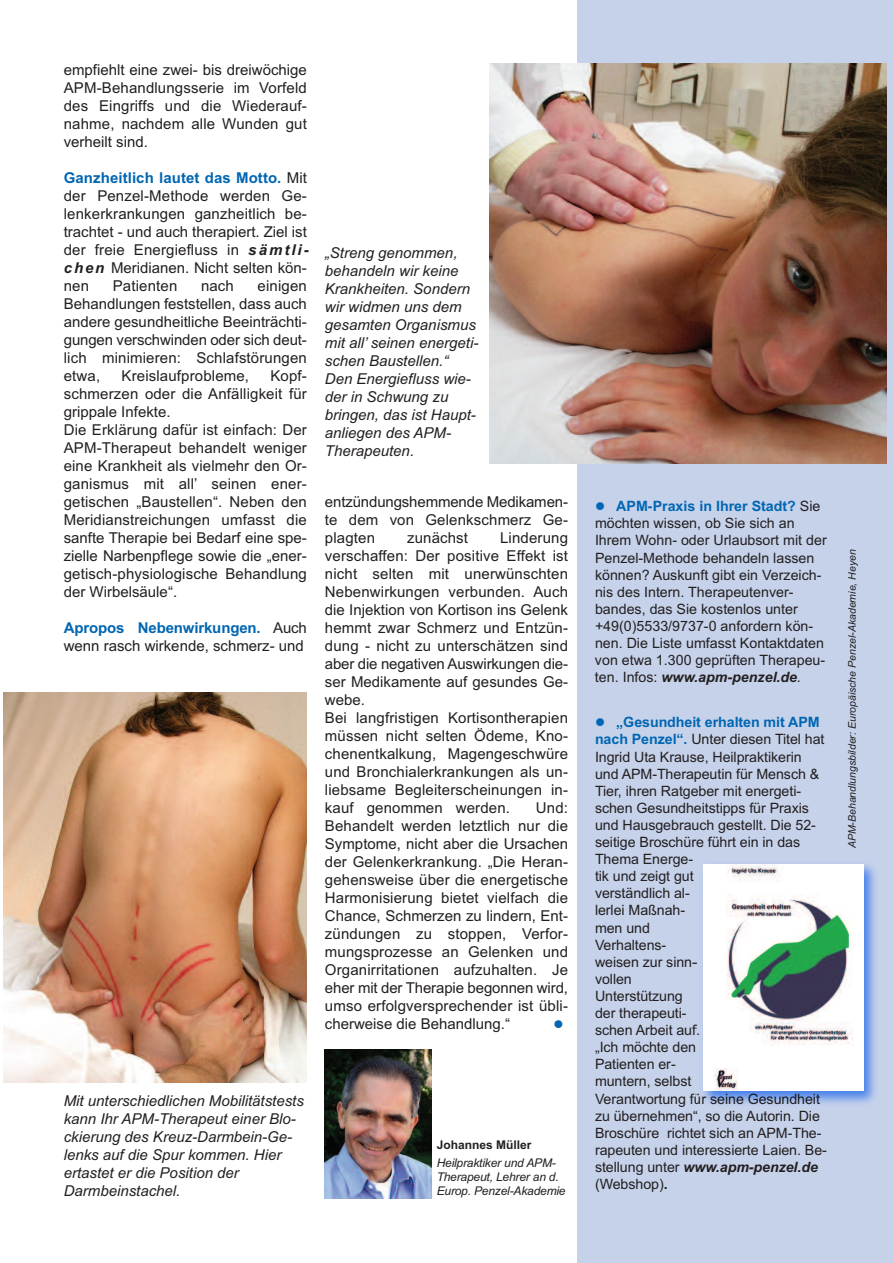
<style>
.page{position:relative;width:893px;height:1263px;background:#fff}
.page>*{position:absolute;margin:0;border:0;box-sizing:border-box;transform-origin:0 0}
.t1{font:15px/18px "Arial";letter-spacing:.01em;color:#231f20;text-align:justify}
.t2{font:italic 15px/18px "Arial";color:#231f20}
.t3{font:14.25px/17.1px "Arial";letter-spacing:-.005em;color:#231f20}
.t4{font:13.5px "Wingdings";color:#0166b3}
.t5{font:italic 12px/14.4px "Arial";letter-spacing:-.015em;color:#231f20}
.t6{font:700 12px "Arial";color:#231f20}
.t7{font:italic 10.5px "Arial";color:#231f20}
.s1{font-weight:700;color:#0166b3}
.s2{font-weight:700;font-style:italic}
.s3{color:#0166b3}
.s4{font-style:italic}
.s5{font-weight:700}
</style>
<div class="page">
<div style="left:577px;top:0;width:316px;height:1263px;background:#c6d2ea"></div>
<img style="left:3px;top:692px;width:304px;height:391px">
<img style="left:325px;top:1050px;width:106px;height:148px">
<img style="left:702px;top:864px;width:174px;height:240px">
<img style="left:704px;top:864px;width:159px;height:227px">
<img style="left:490px;top:64px;width:396px;height:399px">
<p class="t1" style="left:64px;top:61px;width:245px">empfiehlt eine zwei- bis dreiwöchige APM-Behandlungsserie im Vorfeld des Eingriffs und die Wiederauf&shy;nahme, nachdem alle Wunden gut verheilt sind.</p>
<p class="t1" style="left:64px;top:169px;width:246px"><span class="s1">Ganzheitlich lautet das Motto.</span> Mit der Penzel-Methode werden Ge&shy;lenkerkrankungen ganzheitlich be&shy;trachtet - und auch therapiert. Ziel ist der freie Energiefluss in <span class="s2">sämtli&shy;chen</span> Meridianen. Nicht selten kön&shy;nen</p>
<p class="t1" style="left:64px;top:277px;width:245px;text-indent:194px">einigen Behandlungen feststellen, dass auch andere gesundheitliche Beeinträchti&shy;gungen verschwinden oder sich deut&shy;lich minimieren: Schlafstörungen etwa,</p>
<p class="t1" style="left:113px;top:277px;width:66px">Patienten</p>
<p class="t1" style="left:201px;top:277px;width:34px">nach</p>
<p class="t1" style="left:64px;top:367px;width:245px;text-align:left;text-indent:207px">Kopf&shy;schmerzen oder die Anfälligkeit für grippale Infekte.<br>Die Erklärung dafür ist einfach: Der<br>APM-Therapeut behandelt weniger eine Krankheit als vielmehr den Or&shy;ganismus mit all’ seinen ener&shy;getischen „Baustellen“. Neben den<br>Meridianstreichungen umfasst die sanfte Therapie bei Bedarf eine spe&shy;zielle Narbenpflege sowie die „ener&shy;getisch-physiologische Behandlung der Wirbelsäule“.</p>
<p class="t1" style="left:64px;top:619px;width:245px"><span class="s1">Apropos Nebenwirkungen.</span> Auch wenn rasch wirkende, schmerz- und</p>
<p class="t1" style="left:122px;top:367px;width:129px">Kreislaufprobleme,</p>
<p class="t2" style="left:325px;top:244px;width:154px">„Streng genommen, behandeln wir keine<br>Krankheiten. Sondern wir widmen uns dem gesamten Organismus mit all’ seinen energeti&shy;schen Baustellen.“<br>Den Energiefluss wie&shy;der in Schwung zu bringen, das ist Haupt&shy;anliegen des APM-<br>Therapeuten.</p>
<p class="t1" style="left:325px;top:493px;width:245px">entzündungshemmende Medikamen&shy;te dem von Gelenkschmerz Ge&shy;plagten</p>
<p class="t1" style="left:407px;top:529px;width:63px">zunächst</p>
<p class="t1" style="left:325px;top:529px;width:245px;text-align:left;text-indent:175px">Linderung verschaffen: Der positive Effekt ist nicht selten mit unerwünschten<br>Nebenwirkungen verbunden. Auch die Injektion von Kortison ins Gelenk hemmt zwar Schmerz und Entzün&shy;dung - nicht zu unterschätzen sind aber die negativen Auswirkungen die&shy;ser Medikamente auf gesundes Ge&shy;webe.<br>Bei langfristigen Kortisontherapien müssen nicht selten Ödeme, Kno&shy;chenentkalkung, Magengeschwüre und Bronchialerkrankungen als un&shy;liebsame Begleiterscheinungen in&shy;kauf genommen werden.</p>
<p class="t1" style="left:325px;top:799px;width:245px;text-indent:211px">Und:<br>Behandelt werden letztlich nur die Symptome, nicht aber die Ursachen der Gelenkerkrankung. „Die Heran&shy;gehensweise über die energetische Harmonisierung bietet vielfach die Chance, Schmerzen zu lindern, Ent&shy;zündungen zu stoppen, Verfor&shy;mungsprozesse an Gelenken und Organirritationen aufzuhalten. Je eher mit der Therapie begonnen wird, umso erfolgversprechender ist übli&shy;cherweise die Behandlung.“</p>
<p class="t4" style="left:553px;top:1016px;width:12px">●</p>
<p class="t2" style="left:64px;top:1092px;width:242px">Mit unterschiedlichen Mobilitätstests kann Ihr APM-Therapeut einer Blo&shy;ckierung des Kreuz-Darmbein-Ge&shy;lenks auf die Spur kommen. Hier ertastet er die Position der<br>Darmbeinstachel.</p>
<p class="t6" style="left:437px;top:1137px;width:96px">Johannes Müller</p>
<p class="t5" style="left:437px;top:1155px;width:130px">Heilpraktiker und APM-<br>Therapeut, Lehrer an d.<br>Europ. Penzel-Akademie</p>
<p class="t3" style="left:595px;top:498px;width:233px"><span class="s3">●</span> <span class="s1">APM-Praxis in Ihrer Stadt?</span> Sie möchten wissen, ob Sie sich an Ihrem Wohn- oder Urlaubsort mit der Penzel-Methode behandeln lassen können? Auskunft gibt ein Verzeich&shy;nis des Intern. Therapeutenver&shy;bandes, das Sie kostenlos unter +49(0)5533/9737-0 anfordern kön&shy;nen. Die Liste umfasst Kontaktdaten von etwa 1.300 geprüften Therapeu&shy;ten. Infos: <span class="s2">www.apm-penzel.de</span><span class="s4">.</span></p>
<p class="t3" style="left:595px;top:714px;width:233px"><span class="s3">●</span> <span class="s1">„Gesundheit erhalten mit APM nach Penzel“.</span> Unter diesen Titel hat<br>Ingrid Uta Krause, Heilpraktikerin und APM-Therapeutin für Mensch &amp;<br>Tier, ihren Ratgeber mit energeti&shy;schen Gesundheitstipps für Praxis und Hausgebrauch gestellt. Die 52- seitige Broschüre führt ein in das<br>Thema Energe-<br>tik und zeigt gut<br>verständlich al-<br>lerlei Maßnah-<br>men und<br>Verhaltens-<br>weisen zur sinn-<br>vollen<br>Unterstützung<br>der therapeuti-<br>schen Arbeit auf.<br>„Ich möchte den<br>Patienten er-<br>muntern, selbst<br>Verantwortung für seine Gesundheit zu übernehmen“, so die Autorin. Die<br>Broschüre richtet sich an APM-The&shy;rapeuten und interessierte Laien. Be&shy;stellung unter <span class="s2">www.apm-penzel.de </span>(Webshop)<span class="s5">.</span></p>
<p class="t7" style="left:846px;top:848px;width:300px;rotate:-90deg">APM-Behandlungsbilder: Europäische Penzel-Akademie, Heyen</p>
</div>
